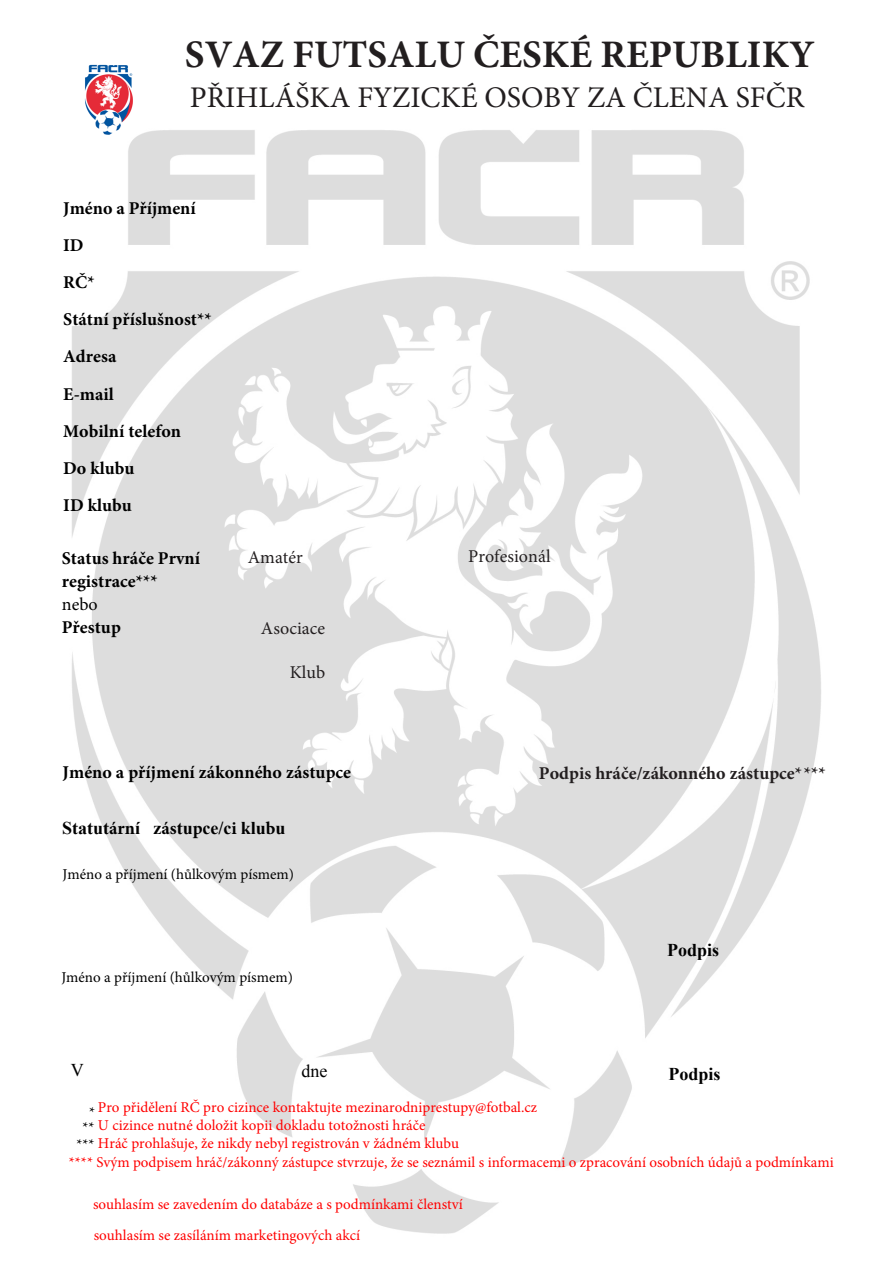
<style>
.page{position:relative;width:893px;height:1263px;background:#fff}
.page>*{position:absolute;margin:0;border:0;box-sizing:border-box;transform-origin:0 0}
.t1{font:700 39px "Minion Pro";color:#221e1f}
.t2{font:30px "Minion Pro";color:#221e1f}
.t3{font:700 18px/37.2px "Minion Pro";letter-spacing:.005em;color:#000}
.t4{font:700 18px "Times New Roman";color:#000}
.t5{font:700 18px "Minion Pro";letter-spacing:.005em;color:#221e1f}
.t6{font:18px "Minion Pro";letter-spacing:.005em;color:#231f20}
.t7{font:18px "Minion Pro";letter-spacing:.005em;color:#221e1f}
.t8{font:18px "Times New Roman";color:#000}
.t9{font:18px "Minion Pro";color:#000}
.t10{font:15px/31.2px "Minion Pro";color:#f00}
.t11{font:15px/15.3px "Minion Pro";color:#000;text-align:center}
.s1{font-family:"Minion Pro"}
.s2{color:#000}
</style>
<div class="page">
<img style="left:72px;top:130px;width:749px;height:1104px">
<img style="left:84px;top:64px;width:50px;height:70px">
<h1 class="t1" style="left:185px;top:27px;width:631px">SVAZ FUTSALU ČESKÉ REPUBLIKY</h1>
<h2 class="t2" style="left:190px;top:77px;width:616px">PŘIHLÁŠKA FYZICKÉ OSOBY ZA ČLENA SFČR</h2>
<p class="t3" style="left:63px;top:189px;width:150px">Jméno a Příjmení<br>ID<br>RČ*<br>Státní příslušnost**<br>Adresa<br>E-mail<br>Mobilní telefon<br>Do klubu<br>ID klubu</p>
<p class="t3" style="left:62px;top:546px;width:140px;line-height:22.8px">Status hráče První registrace***</p>
<p class="t9" style="left:62px;top:592px;width:37px">nebo</p>
<p class="t3" style="left:62px;top:608px;width:61px">Přestup</p>
<p class="t6" style="left:248px;top:545px;width:57px">Amatér</p>
<p class="t7" style="left:261px;top:617px;width:66px">Asociace</p>
<p class="t7" style="left:290px;top:660px;width:37px">Klub</p>
<p class="t3" style="left:62px;top:753px;width:290px">Jméno a příjmení zákonného zástupce</p>
<p class="t4" style="left:62px;top:815px;width:225px">Statut<span class="s1">árn</span>í z<span class="s1">ás</span>tu<span class="s1">p</span>ce/c<span class="s1">i</span> klu<span class="s1">b</span>u</p>
<p class="t11" style="left:63px;top:866px;width:233px">Jméno a příjmení (hůlkovým písmem)</p>
<p class="t11" style="left:61px;top:970px;width:233px">Jméno a příjmení (hůlkovým písmem)</p>
<p class="t6" style="left:468px;top:544px;width:84px">Profesionál</p>
<p class="t5" style="left:539px;top:760px;width:288px">Podpis hráče/zákonného zástupce****</p>
<p class="t4" style="left:667px;top:937px;width:54px">Podpis</p>
<p class="t8" style="left:71px;top:1057px;width:14px">V</p>
<p class="t8" style="left:301px;top:1058px;width:27px">dne</p>
<p class="t4" style="left:668px;top:1062px;width:54px">Podpis</p>
<p class="t10" style="left:98px;top:1092px;width:441px">Pro přidělení RČ pro cizince kontaktujte mezinarodniprestupy@fotbal.cz</p>
<p class="t10" style="left:98px;top:1110px;width:329px">U cizince nutné doložit kopii dokladu totožnosti hráče</p>
<p class="t10" style="left:76px;top:1128px;width:384px"><span class="s2">***</span> Hráč prohlašuje, že nikdy nebyl registrován v žádném klubu</p>
<p class="t11" style="left:82px;top:1104px;width:14px">* **</p>
<p class="t10" style="left:69px;top:1147px;width:766px">**** Svým podpisem hráč/zákonný zástupce stvrzuje, že se seznámil s informacemi o zpracování osobních údajů a podmínkami</p>
<p class="t10" style="left:93px;top:1188px;width:371px">souhlasím se zavedením do databáze a s podmínkami členství souhlasím se zasíláním marketingových akcí</p>
</div>
